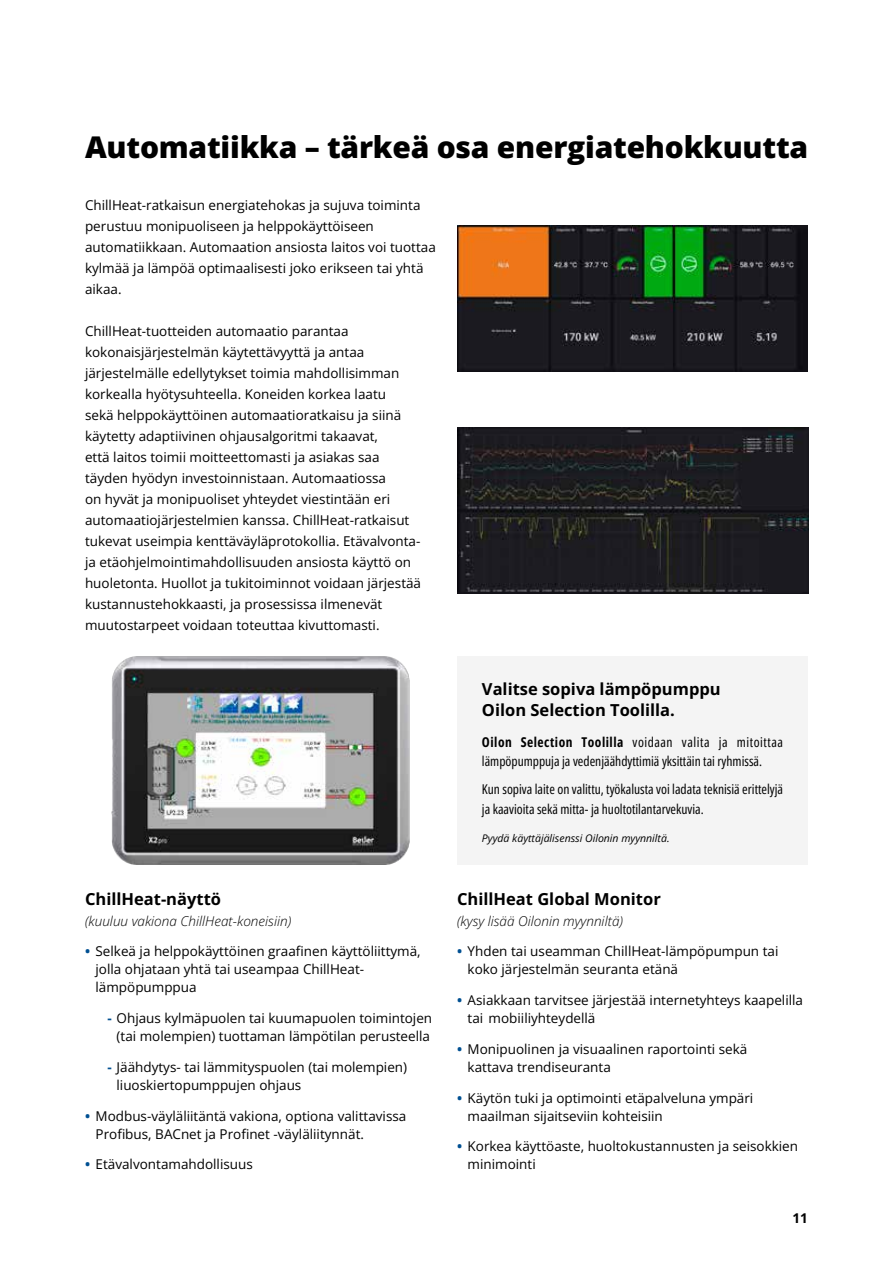
<style>
.page{position:relative;width:893px;height:1263px;background:#fff}
.page>*{position:absolute;margin:0;border:0;box-sizing:border-box;transform-origin:0 0}
.t1{font:800 30px "Open Sans";letter-spacing:-.01em;color:#000}
.t2{font:700 16.5px/21px "Open Sans";color:#000}
.t3{font:13.5px/21px "Open Sans";color:#000}
.t4{font:13.5px/19.5px "Open Sans Condensed";color:#000}
.t5{font:italic 300 13.5px "Open Sans";color:#000}
.t6{font:700 13.5px "Open Sans";color:#000}
.t7{font:italic 10.5px "Open Sans";color:#000}
.s1{font-weight:700;color:#005092}
.s2{font-weight:700}
</style>
<div class="page">
<img style="left:457px;top:226px;width:351px;height:146px">
<img style="left:111px;top:656px;width:299px;height:208px">
<img style="left:457px;top:427px;width:351px;height:166px">
<div style="left:457px;top:656px;width:351px;height:209px;background:#f4f4f4"></div>
<h1 class="t1" style="left:85px;top:127px;width:725px">Automatiikka – tärkeä osa energiatehokkuutta</h1>
<p class="t3" style="left:85px;top:194px;width:352px">ChillHeat-ratkaisun energiatehokas ja sujuva toiminta perustuu monipuoliseen ja helppokäyttöiseen automatiikkaan. Automaation ansiosta laitos voi tuottaa kylmää ja lämpöä optimaalisesti joko erikseen tai yhtä aikaa.</p>
<p class="t3" style="left:85px;top:320px;width:338px">ChillHeat-tuotteiden automaatio parantaa kokonaisjärjestelmän käytettävyyttä ja antaa järjestelmälle edellytykset toimia mahdollisimman korkealla hyötysuhteella. Koneiden korkea laatu<br>sekä helppokäyttöinen automaatioratkaisu ja siinä käytetty adaptiivinen ohjausalgoritmi takaavat,<br>että laitos toimii moitteettomasti ja asiakas saa täyden hyödyn investoinnistaan. Automaatiossa<br>on hyvät ja monipuoliset yhteydet viestintään eri automaatiojärjestelmien kanssa. ChillHeat-ratkaisut tukevat useimpia kenttäväyläprotokollia. Etävalvonta&shy;ja etäohjelmointimahdollisuuden ansiosta käyttö on huoletonta. Huollot ja tukitoiminnot voidaan järjestää kustannustehokkaasti, ja prosessissa ilmenevät muutostarpeet voidaan toteuttaa kivuttomasti.</p>
<p class="t2" style="left:85px;top:888px;width:137px">ChillHeat-näyttö</p>
<p class="t5" style="left:85px;top:911px;width:208px">(kuuluu vakiona ChillHeat-koneisiin)</p>
<p class="t3" style="left:96px;top:942px;width:327px;line-height:18px;text-indent:-11px"><span class="s1">•</span> Selkeä ja helppokäyttöinen graafinen käyttöliittymä, jolla ohjataan yhtä tai useampaa ChillHeat&shy;lämpöpumppua</p>
<p class="t3" style="left:108px;top:1009px;width:326px;line-height:18px;text-align:center"><span class="s1">-</span> Ohjaus kylmäpuolen tai kuumapuolen toimintojen (tai molempien) tuottaman lämpötilan perusteella</p>
<p class="t3" style="left:117px;top:1058px;width:292px;line-height:18px;text-indent:-9px"><span class="s1">-</span> Jäähdytys- tai lämmityspuolen (tai molempien) liuoskiertopumppujen ohjaus</p>
<p class="t3" style="left:96px;top:1106px;width:312px;line-height:18px;text-indent:-11px"><span class="s1">•</span> Modbus-väyläliitäntä vakiona, optiona valittavissa<br>Profibus, BACnet ja Profinet -väyläliitynnät.</p>
<p class="t3" style="left:85px;top:1154px;width:169px"><span class="s1">•</span> Etävalvontamahdollisuus</p>
<p class="t2" style="left:482px;top:678px;width:240px">Valitse sopiva lämpöpumppu<br>Oilon Selection Toolilla.</p>
<p class="t4" style="left:482px;top:732px;width:303px"><span class="s2">Oilon Selection Toolilla</span> voidaan valita ja mitoittaa lämpöpumppuja ja vedenjäähdyttimiä yksittäin tai ryhmissä.</p>
<p class="t4" style="left:482px;top:779px;width:303px">Kun sopiva laite on valittu, työkalusta voi ladata teknisiä erittelyjä ja kaavioita sekä mitta- ja huoltotilantarvekuvia.</p>
<p class="t7" style="left:482px;top:830px;width:189px">Pyydä käyttäjälisenssi Oilonin myynniltä.</p>
<p class="t2" style="left:457px;top:888px;width:205px">ChillHeat Global Monitor</p>
<p class="t5" style="left:457px;top:911px;width:167px">(kysy lisää Oilonin myynniltä)</p>
<p class="t3" style="left:468px;top:942px;width:312px;line-height:18px;text-indent:-11px"><span class="s1">•</span> Yhden tai useamman ChillHeat-lämpöpumpun tai koko järjestelmän seuranta etänä</p>
<p class="t3" style="left:468px;top:991px;width:337px;line-height:18px;text-indent:-11px"><span class="s1">•</span> Asiakkaan tarvitsee järjestää internetyhteys kaapelilla tai mobiiliyhteydellä</p>
<p class="t3" style="left:468px;top:1040px;width:281px;line-height:18px;text-indent:-11px"><span class="s1">•</span> Monipuolinen ja visuaalinen raportointi sekä kattava trendiseuranta</p>
<p class="t3" style="left:468px;top:1088px;width:287px;line-height:18px;text-indent:-11px"><span class="s1">•</span> Käytön tuki ja optimointi etäpalveluna ympäri maailman sijaitseviin kohteisiin</p>
<p class="t3" style="left:468px;top:1137px;width:332px;line-height:18px;text-indent:-11px"><span class="s1">•</span> Korkea käyttöaste, huoltokustannusten ja seisokkien minimointi</p>
<p class="t6" style="left:792px;top:1209px;width:17px">11</p>
</div>
